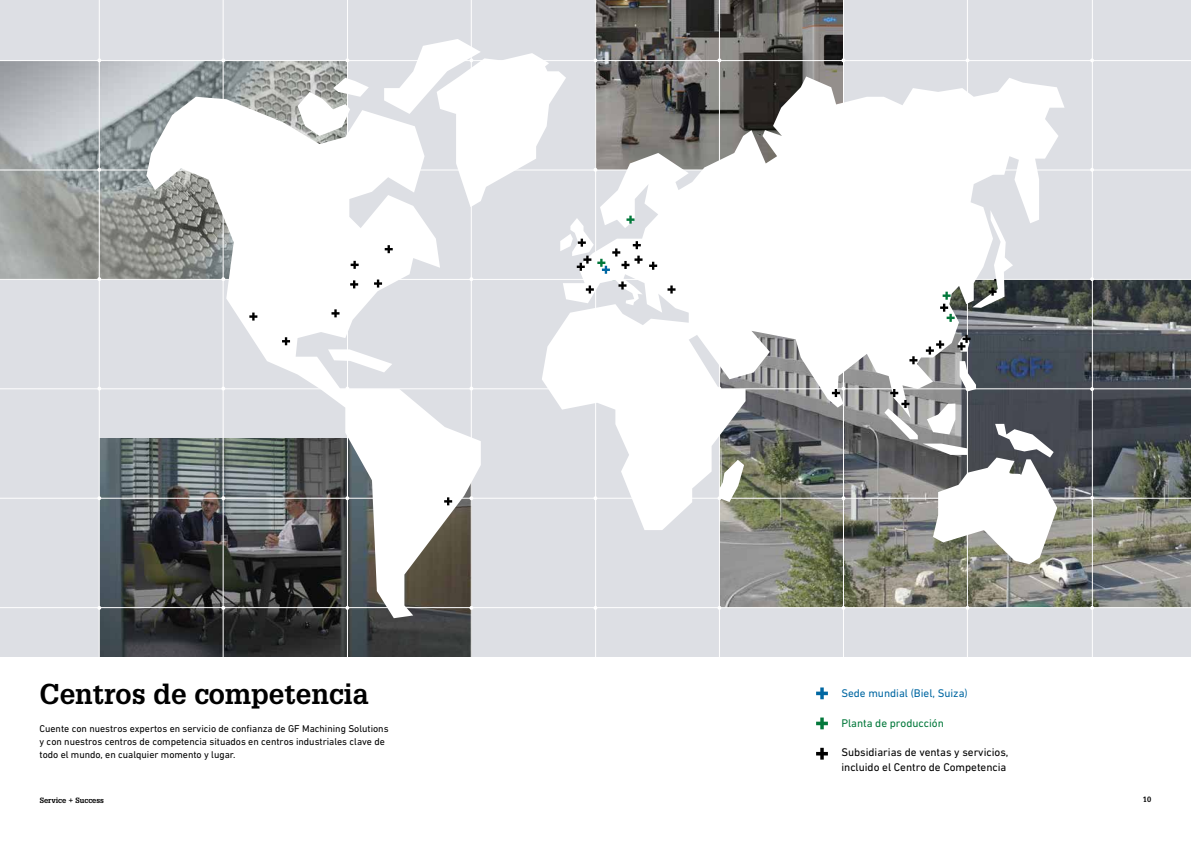
<style>
.page{position:relative;width:1191px;height:842px;background:#fff}
.page>*{position:absolute;margin:0;border:0;box-sizing:border-box;transform-origin:0 0}
.t1{font:700 28px "Glypha LT Pro";color:#000}
.t2{font:11.3px/15.1px "DIN Next W1 G";color:#000}
.t3{font:11.3px "DIN Next W1 G";color:#0067a2}
.t4{font:11.3px "DIN Next W1 G";color:#03783b}
.t5{font:10px/13px "DIN Next W1 G";color:#000}
.t6{font:700 7.5px "Glypha";color:#000}
</style>
<div class="page">
<div style="left:0;top:0;width:1191px;height:657px;background:#dddfe4"></div>
<img style="left:100px;top:439px;width:371px;height:218px">
<img style="left:720px;top:280px;width:471px;height:327px">
<img style="left:0;top:61px;width:347px;height:218px">
<img style="left:596px;top:0;width:247px;height:76px">
<svg style="left:816px;top:717px;width:12px;height:12px"></svg>
<svg style="left:816px;top:687px;width:12px;height:12px"></svg>
<svg style="left:816px;top:748px;width:12px;height:12px"></svg>
<hr style="left:0;top:498px;width:1191px;height:1px;background:#fff">
<hr style="left:0;top:607px;width:1191px;height:1px;background:#fff">
<hr style="left:0;top:170px;width:1191px;height:1px;background:#fff">
<hr style="left:0;top:60px;width:1191px;height:1px;background:#fff">
<hr style="left:0;top:389px;width:1191px;height:1px;background:#fff">
<hr style="left:0;top:279px;width:1191px;height:1px;background:#fff">
<hr style="left:99px;top:0;width:1px;height:717px;background:#fff">
<hr style="left:719px;top:0;width:1px;height:717px;background:#fff">
<hr style="left:595px;top:0;width:1px;height:717px;background:#fff">
<hr style="left:471px;top:0;width:1px;height:717px;background:#fff">
<hr style="left:967px;top:0;width:1px;height:535px;background:#fff">
<hr style="left:1092px;top:0;width:1px;height:509px;background:#fff">
<hr style="left:347px;top:0;width:1px;height:717px;background:#fff">
<hr style="left:223px;top:0;width:1px;height:717px;background:#fff">
<hr style="left:967px;top:498px;width:1px;height:218px;background:#fff">
<hr style="left:1092px;top:498px;width:1px;height:218px;background:#fff">
<hr style="left:843px;top:0;width:1px;height:686px;background:#fff">
<svg style="left:146px;top:97px;width:335px;height:521px"></svg>
<svg style="left:328px;top:349px;width:64px;height:23px"></svg>
<svg style="left:297px;top:78px;width:72px;height:58px"></svg>
<svg style="left:384px;top:39px;width:180px;height:168px"></svg>
<svg style="left:542px;top:76px;width:522px;height:454px;fill:#fff"></svg>
<svg style="left:385px;top:245px;width:8px;height:8px"></svg>
<svg style="left:345px;top:261px;width:14px;height:27px"></svg>
<svg style="left:331px;top:309px;width:8px;height:8px"></svg>
<svg style="left:249px;top:313px;width:8px;height:8px"></svg>
<svg style="left:444px;top:497px;width:8px;height:8px"></svg>
<svg style="left:282px;top:337px;width:8px;height:8px"></svg>
<svg style="left:374px;top:280px;width:8px;height:8px"></svg>
<svg style="left:667px;top:285px;width:8px;height:8px"></svg>
<svg style="left:649px;top:262px;width:8px;height:8px"></svg>
<svg style="left:560px;top:216px;width:82px;height:77px"></svg>
<svg style="left:832px;top:387px;width:13px;height:10px"></svg>
<svg style="left:940px;top:292px;width:14px;height:30px"></svg>
<svg style="left:961px;top:210px;width:52px;height:98px"></svg>
<svg style="left:884px;top:335px;width:173px;height:229px"></svg>
<h1 class="t1" style="left:40px;top:677px;width:331px">Centros de competencia</h1>
<p class="t5" style="left:40px;top:722px;width:350px">Cuente con nuestros expertos en servicio de confianza de GF Machining Solutions y con nuestros centros de competencia situados en centros industriales clave de todo el mundo, en cualquier momento y lugar.</p>
<p class="t6" style="left:40px;top:795px;width:66px">Service + Success</p>
<p class="t6" style="left:1143px;top:795px;width:10px">10</p>
<p class="t3" style="left:841px;top:687px;width:128px">Sede mundial (Biel, Suiza)</p>
<p class="t4" style="left:841px;top:717px;width:104px">Planta de producción</p>
<p class="t2" style="left:841px;top:744px;width:169px">Subsidiarias de ventas y servicios, incluido el Centro de Competencia</p>
</div>
